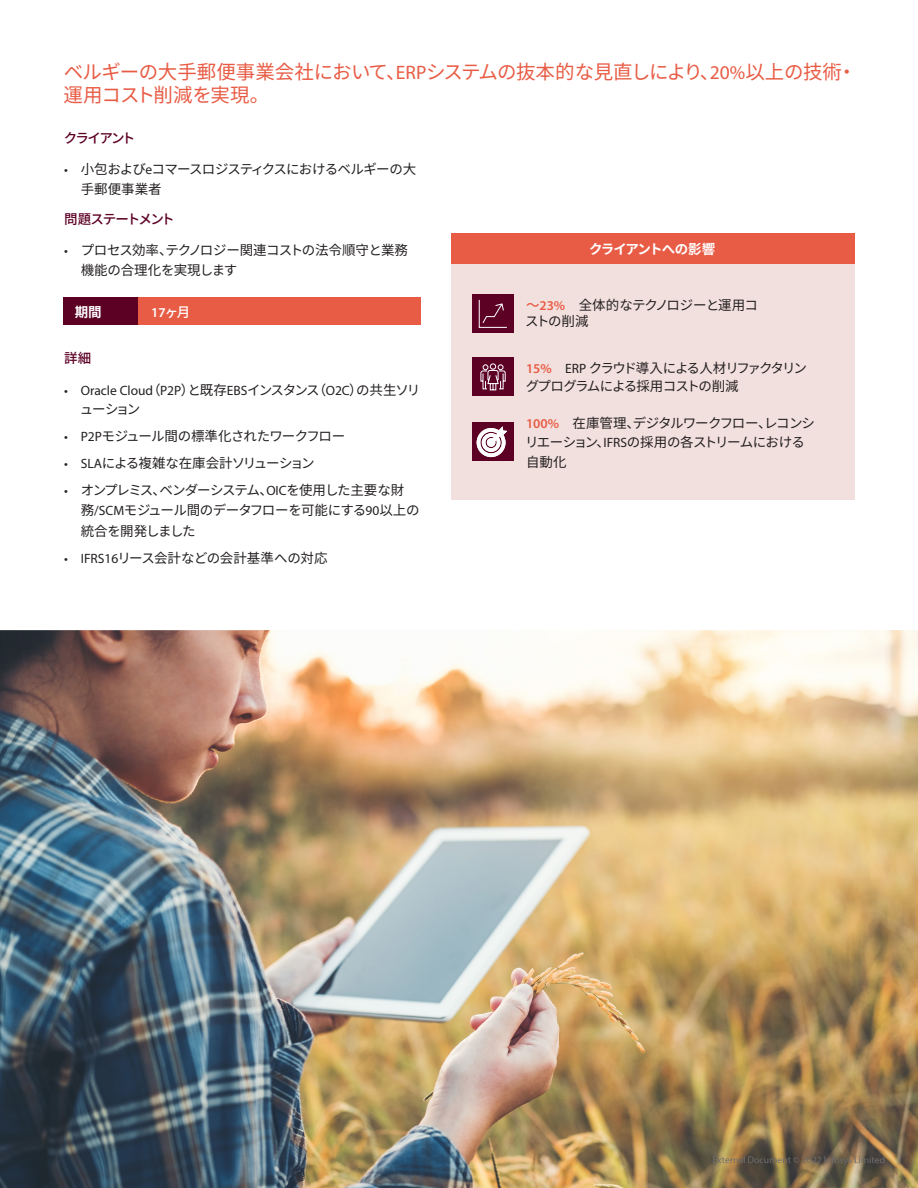
<style>
.page{position:relative;width:918px;height:1188px;background:#fff}
.page>*{position:absolute;margin:0;border:0;box-sizing:border-box;transform-origin:0 0}
.t1{font:19.5px/23.4px "Noto Sans CJ Kjp";letter-spacing:-.02em;color:#e85c45}
.t2{font:13.5px/19.5px "Noto Sans CJ Kjp";letter-spacing:-.05em;color:#231f20}
.t3{font:13.5px/18px "Noto Sans CJ Kjp";letter-spacing:-.09em;color:#231f20}
.t4{font:13.5px/19.5px "Noto Sans CJ Kjp";letter-spacing:-.025em;color:#231f20}
.t5{font:13.5px "Noto Sans CJ Kjp";letter-spacing:-.005em;color:#231f20}
.t6{font:500 13.5px "Noto Sans CJ Kjp";letter-spacing:-.12em;color:#5c0024}
.t7{font:700 13.5px "Noto Sans CJ Kjp";letter-spacing:-.055em;color:#fff}
.t8{font:600 13.5px "Myriad Pro";color:#fff}
.s1{font-family:"Myriad Pro"}
.s2{font-family:"Noto Sans CJ Kjp";font-weight:500}
.s3{font-weight:500;color:#e85c45}
.s4{font-family:"Myriad Pro";font-weight:600;color:#e85c45}
</style>
<div class="page">
<div style="left:451px;top:264px;width:403px;height:236px;background:#f2e0de"></div>
<div style="left:451px;top:234px;width:403px;height:30px;background:#e85c45"></div>
<div style="left:472px;top:357px;width:42px;height:39px;background:#5c0024"></div>
<div style="left:472px;top:294px;width:42px;height:38px;background:#5c0024"></div>
<div style="left:472px;top:422px;width:42px;height:38px;background:#5c0024"></div>
<svg style="left:478px;top:299px;width:29px;height:29px"></svg>
<svg style="left:480px;top:363px;width:26px;height:27px"></svg>
<svg style="left:476px;top:426px;width:32px;height:32px"></svg>
<div style="left:64px;top:298px;width:74px;height:27px;background:#5c0024"></div>
<div style="left:138px;top:298px;width:283px;height:27px;background:#e85c45"></div>
<img style="left:0;top:630px;width:918px;height:558px">
<p class="t1" style="left:64px;top:61px;width:795px">ベルギーの大手郵便事業会社において、<span class="s1">ERP</span>システムの抜本的な見直しにより、<span class="s1">20%</span>以上の技術・運用コスト削減を実現。</p>
<p class="t6" style="left:64px;top:130px;width:73px">クライアント</p>
<p class="t2" style="left:81px;top:160px;width:337px;text-indent:-16px"><span class="s1">•</span> 小包および<span class="s1">e</span>コマースロジスティクスにおけるベルギーの大手郵便事業者</p>
<p class="t6" style="left:64px;top:211px;width:112px">問題ステートメント</p>
<p class="t4" style="left:81px;top:241px;width:329px;text-indent:-16px"><span class="s1">•</span> プロセス効率、テクノロジー関連コストの法令順守と業務機能の合理化を実現します</p>
<p class="t7" style="left:75px;top:304px;width:29px">期間</p>
<p class="t8" style="left:151px;top:303px;width:40px">17<span class="s2">ヶ月</span></p>
<p class="t6" style="left:64px;top:351px;width:28px">詳細</p>
<p class="t2" style="left:80px;top:380px;width:342px;text-indent:-15px"><span class="s1">• Oracle Cloud</span>（<span class="s1">P2P</span>）と既存<span class="s1">EBS</span>インスタンス（<span class="s1">O2C</span>）の共生ソリューション</p>
<p class="t2" style="left:64px;top:427px;width:282px"><span class="s1">• P2P</span>モジュール間の標準化されたワークフロー</p>
<p class="t2" style="left:64px;top:454px;width:252px"><span class="s1">• SLA</span>による複雑な在庫会計ソリューション</p>
<p class="t2" style="left:81px;top:480px;width:340px;line-height:20.2px;text-indent:-16px"><span class="s1">•</span> オンプレミス、ベンダーシステム、<span class="s1">OIC</span>を使用した主要な財務<span class="s1">/SCM</span>モジュール間のデータフローを可能にする<span class="s1">90</span>以上の統合を開発しました</p>
<p class="t5" style="left:64px;top:550px;width:265px"><span class="s1">• IFRS16</span>リース会計などの会計基準への対応</p>
<p class="t7" style="left:589px;top:242px;width:128px">クライアントへの影響</p>
<p class="t2" style="left:525px;top:297px;width:234px;line-height:16.5px"><span class="s3">～</span><span class="s4">23%</span>　全体的なテクノロジーと運用コストの削減</p>
<p class="t3" style="left:526px;top:360px;width:283px"><span class="s4">15%</span> <span class="s1">ERP</span> クラウド導入による人材リファクタリングプログラムによる採用コストの削減</p>
<p class="t2" style="left:525px;top:413px;width:292px"><span class="s4">100%</span>　在庫管理、デジタルワークフロー、レコンシリエーション、<span class="s1">IFRS</span>の採用の各ストリームにおける自動化</p>
</div>
